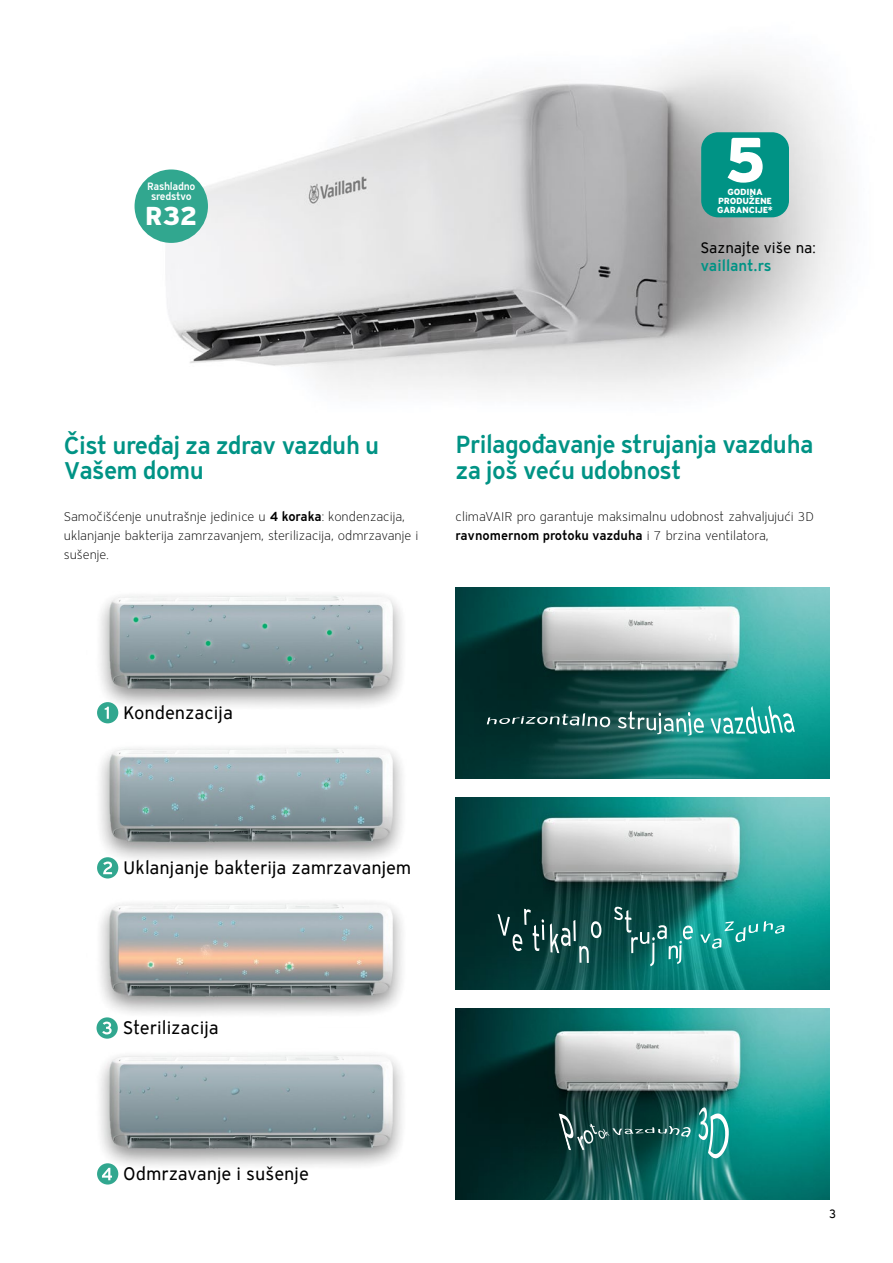
<style>
.page{position:relative;width:893px;height:1263px;background:#fff}
.page>*{position:absolute;margin:0;border:0;box-sizing:border-box;transform-origin:0 0}
.t1{font:26.4px "Vaillant 13 Heavy TID";color:#fff}
.t2{font:24px/25.5px "Vaillant 13 Demi TID";letter-spacing:-.025em;color:#009385}
.t3{font:18px "Vaillant 13 Book ETID";color:#000}
.t4{font:15px "Vaillant 13 Book ETID";color:#000}
.t5{font:15px "Vaillant 13 Demi TID";letter-spacing:-.005em;color:#009385}
.t6{font:12.75px/19.2px "Vaillant 13 Light TID";color:#000}
.t7{font:12.75px "Vaillant 13 Demi TID";color:#000}
.t8{font:12px "Vaillant 13 Book ETID";color:#000}
.t9{font:10.35px/10.4px "Vaillant 13 Demi TID";letter-spacing:-.03em;color:#fff;text-align:center}
.t10{font:9px/9px "Vaillant 13 Heavy TID";letter-spacing:-.025em;color:#fff;text-align:center}
.s1{font-family:"Vaillant 13 Demi TID"}
.s2{font-family:"Vaillant 13 Light TID"}
</style>
<div class="page">
<img style="left:456px;top:587px;width:373px;height:192px">
<svg style="left:487px;top:713px;width:123px;height:14px;background:#3d605e"></svg>
<svg style="left:618px;top:711px;width:86px;height:25px;background:#508f8a"></svg>
<svg style="left:711px;top:705px;width:84px;height:29px;background:#4ab6ae"></svg>
<img style="left:456px;top:798px;width:373px;height:191px">
<svg style="left:497px;top:909px;width:47px;height:42px;background:#274c4b"></svg>
<svg style="left:550px;top:920px;width:51px;height:43px;background:#3b6966"></svg>
<svg style="left:614px;top:907px;width:79px;height:59px;background:#23716c"></svg>
<svg style="left:700px;top:921px;width:84px;height:27px;background:#25a89f"></svg>
<img style="left:456px;top:1008px;width:373px;height:191px">
<svg style="left:698px;top:1107px;width:31px;height:51px"></svg>
<svg style="left:559px;top:1113px;width:132px;height:37px;background:#265956"></svg>
<img style="left:134px;top:61px;width:706px;height:330px">
<img style="left:97px;top:595px;width:305px;height:126px">
<img style="left:97px;top:747px;width:305px;height:127px">
<img style="left:96px;top:902px;width:306px;height:125px">
<img style="left:97px;top:1054px;width:305px;height:131px">
<div style="left:97px;top:702px;width:21px;height:21px;background:#31a78f;border-radius:50%"></div>
<svg style="left:105px;top:707px;width:4px;height:12px"></svg>
<div style="left:97px;top:1017px;width:21px;height:22px;background:#31a78f;border-radius:50%"></div>
<svg style="left:102px;top:1021px;width:10px;height:13px"></svg>
<div style="left:97px;top:1163px;width:21px;height:21px;background:#31a78f;border-radius:50%"></div>
<svg style="left:102px;top:1168px;width:10px;height:12px"></svg>
<div style="left:97px;top:857px;width:21px;height:21px;background:#31a78f;border-radius:50%"></div>
<svg style="left:103px;top:861px;width:9px;height:13px"></svg>
<div style="left:701px;top:132px;width:88px;height:85px;background:#009385;border-radius:17px"></div>
<svg style="left:727px;top:138px;width:36px;height:45px"></svg>
<div style="left:135px;top:169px;width:73px;height:74px;background:#31a78f;border-radius:50%"></div>
<p class="t9" style="left:147px;top:181px;width:50px">Rashladno sredstvo</p>
<h1 class="t1" style="left:145px;top:197px;width:55px">R32</h1>
<p class="t10" style="left:717px;top:187px;width:57px">GODINA<br>PRODUŽENE<br>GARANCIJE*</p>
<p class="t4" style="left:700px;top:238px;width:117px">Saznajte više na:</p>
<p class="t5" style="left:700px;top:256px;width:73px">vaillant.rs</p>
<h2 class="t2" style="left:64px;top:432px;width:317px">Čist uređaj za zdrav vazduh u<br>Vašem domu</h2>
<p class="t6" style="left:64px;top:507px;width:356px">Samočišćenje unutrašnje jedinice u <span class="s1">4 koraka</span>: kondenzacija, uklanjanje bakterija zamrzavanjem, sterilizacija, odmrzavanje i sušenje.</p>
<h2 class="t2" style="left:456px;top:431px;width:359px">Prilagođavanje strujanja vazduha za još veću udobnost</h2>
<p class="t6" style="left:456px;top:507px;width:360px">climaVAIR pro garantuje maksimalnu udobnost zahvaljujući 3D</p>
<p class="t7" style="left:456px;top:527px;width:314px">ravnomernom protoku vazduha <span class="s2">i 7 brzina ventilatora,</span></p>
<h3 class="t3" style="left:123px;top:701px;width:111px">Kondenzacija</h3>
<h3 class="t3" style="left:123px;top:856px;width:290px">Uklanjanje bakterija zamrzavanjem</h3>
<h3 class="t3" style="left:123px;top:1016px;width:98px">Sterilizacija</h3>
<h3 class="t3" style="left:123px;top:1162px;width:187px">Odmrzavanje i sušenje</h3>
<p class="t8" style="left:829px;top:1206px;width:9px">3</p>
</div>
